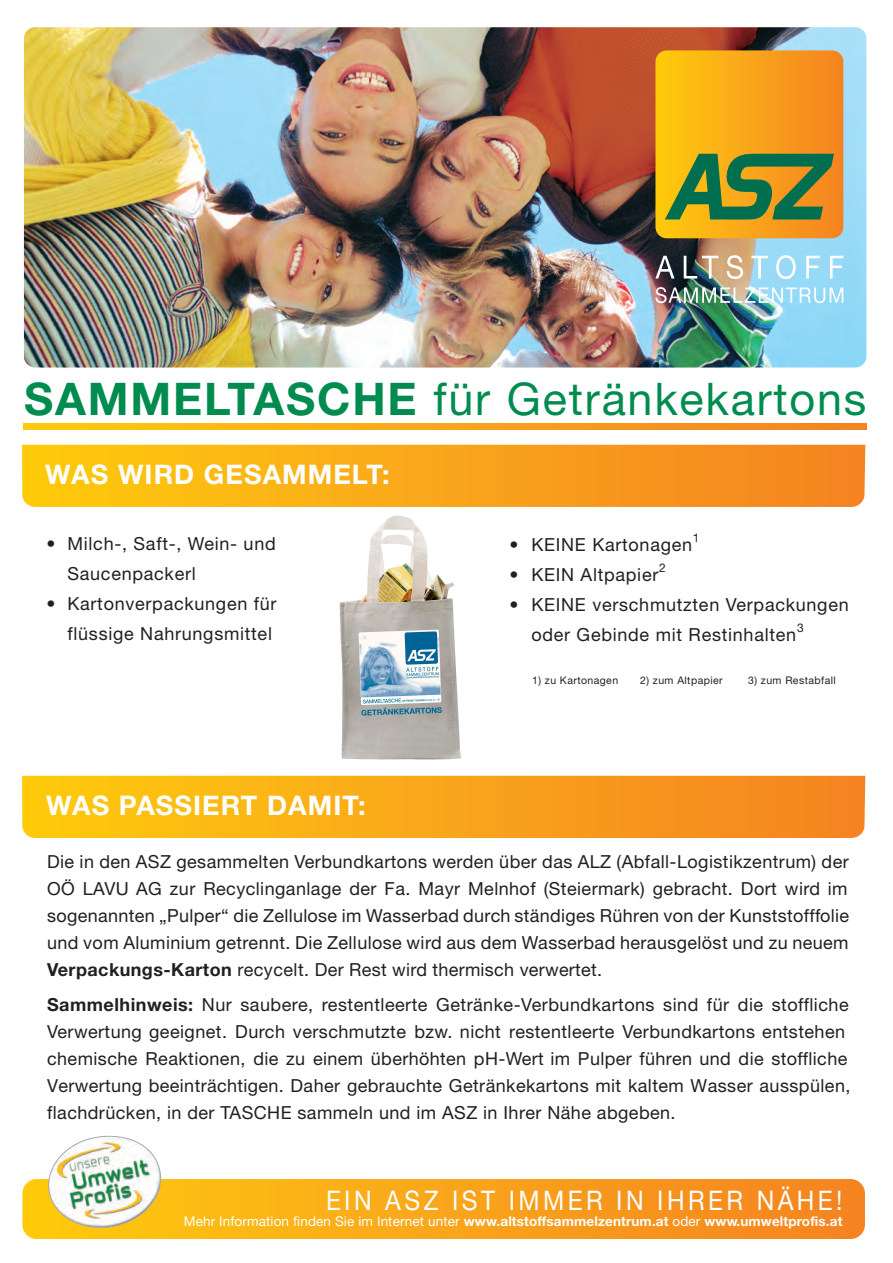
<style>
.page{position:relative;width:893px;height:1263px;background:#fff}
.page>*{position:absolute;margin:0;border:0;box-sizing:border-box;transform-origin:0 0}
.t1{font:45px "Helvetica Neue LT";letter-spacing:.04em;color:#008c4e}
.t2{font:700 27px "Helvetica Neue LT";letter-spacing:.04em;color:#fff}
.t3{font:27px "Helvetica Neue LT";letter-spacing:.14em;color:#fff;scale:.9 1}
.t4{font:18px/27px "Helvetica Neue LT";letter-spacing:.025em;color:#231f20}
.t5{font:700 13.5px "Helvetica Neue LT";letter-spacing:.01em;color:#fff}
.t6{font:12px "Helvetica Neue LT";color:#231f20}
.t7{font:10.5px "Helvetica Neue LT";letter-spacing:.04em;color:#231f20}
.s1{font-weight:700}
.s2{font-weight:400}
</style>
<div class="page">
<svg style="left:22px;top:776px;width:843px;height:62px;background:#f9a619"></svg>
<svg style="left:22px;top:1179px;width:843px;height:60px;background:#f8a21b"></svg>
<img style="left:24px;top:27px;width:842px;height:340px">
<img style="left:655px;top:287px;width:188px;height:16px">
<svg style="left:655px;top:256px;width:19px;height:22px"></svg>
<svg style="left:684px;top:256px;width:34px;height:22px"></svg>
<svg style="left:727px;top:255px;width:16px;height:24px"></svg>
<svg style="left:751px;top:256px;width:17px;height:22px"></svg>
<svg style="left:776px;top:255px;width:20px;height:24px"></svg>
<svg style="left:806px;top:256px;width:14px;height:22px"></svg>
<svg style="left:830px;top:256px;width:13px;height:22px"></svg>
<svg style="left:655px;top:50px;width:188px;height:188px;background:#cd9b22"></svg>
<svg style="left:24px;top:424px;width:842px;height:5px;background:#f9a618"></svg>
<svg style="left:22px;top:445px;width:843px;height:62px;background:#f9a619"></svg>
<img style="left:46px;top:1135px;width:118px;height:96px">
<img style="left:339px;top:515px;width:122px;height:245px">
<h1 class="t1" style="left:24px;top:372px;width:844px"><span class="s1">SAMMELTASCHE</span> für Getränkekartons</h1>
<h2 class="t2" style="left:45px;top:458px;width:346px">WAS WIRD GESAMMELT:</h2>
<p class="t4" style="left:67px;top:528px;width:210px;line-height:30px;text-indent:-21px">• Milch-, Saft-, Wein- und<br>Saucenpackerl</p>
<p class="t4" style="left:46px;top:588px;width:232px;line-height:30px;text-align:right">• Kartonverpackungen für flüssige Nahrungsmittel</p>
<p class="t6" style="left:693px;top:530px;width:8px">1</p>
<p class="t4" style="left:509px;top:531px;width:184px">• KEINE Kartonagen</p>
<p class="t6" style="left:659px;top:560px;width:8px">2</p>
<p class="t4" style="left:531px;top:589px;width:319px;line-height:30px;text-indent:-22px">• KEINE verschmutzten Verpackungen oder Gebinde mit Restinhalten</p>
<p class="t4" style="left:509px;top:561px;width:151px">• KEIN Altpapier</p>
<p class="t6" style="left:797px;top:620px;width:8px">3</p>
<p class="t7" style="left:532px;top:674px;width:88px">1) zu Kartonagen</p>
<p class="t7" style="left:640px;top:674px;width:84px">2) zum Altpapier</p>
<p class="t7" style="left:748px;top:674px;width:89px">3) zum Restabfall</p>
<h2 class="t2" style="left:46px;top:789px;width:321px">WAS PASSIERT DAMIT:</h2>
<p class="t4" style="left:47px;top:848px;width:803px;text-align:justify">Die in den ASZ gesammelten Verbundkartons werden über das ALZ (Abfall-Logistikzentrum) der OÖ LAVU AG zur Recyclinganlage der Fa. Mayr Melnhof (Steiermark) gebracht. Dort wird im sogenannten „Pulper“ die Zellulose im Wasserbad durch ständiges Rühren von der Kunststofffolie und vom Aluminium getrennt. Die Zellulose wird aus dem Wasserbad herausgelöst und zu neuem <span class="s1">Verpackungs-Karton</span> recycelt. Der Rest wird thermisch verwertet.</p>
<p class="t4" style="left:47px;top:991px;width:805px"><span class="s1">Sammelhinweis:</span> Nur saubere, restentleerte Getränke-Verbundkartons sind für die stoffliche Verwertung geeignet. Durch verschmutzte bzw. nicht restentleerte Verbundkartons entstehen chemische Reaktionen, die zu einem überhöhten pH-Wert im Pulper führen und die stoffliche Verwertung beeinträchtigen. Daher gebrauchte Getränkekartons mit kaltem Wasser ausspülen, flachdrücken, in der TASCHE sammeln und im ASZ in Ihrer Nähe abgeben.</p>
<h2 class="t3" style="left:326px;top:1184px;width:575px">EIN ASZ IST IMMER IN IHRER NÄHE!</h2>
<p class="t5" style="left:184px;top:1212px;width:660px"><span class="s2">Mehr Information finden Sie im Internet unter</span> www.altstoffsammelzentrum.at <span class="s2">oder</span> www.umweltprofis.at</p>
</div>
